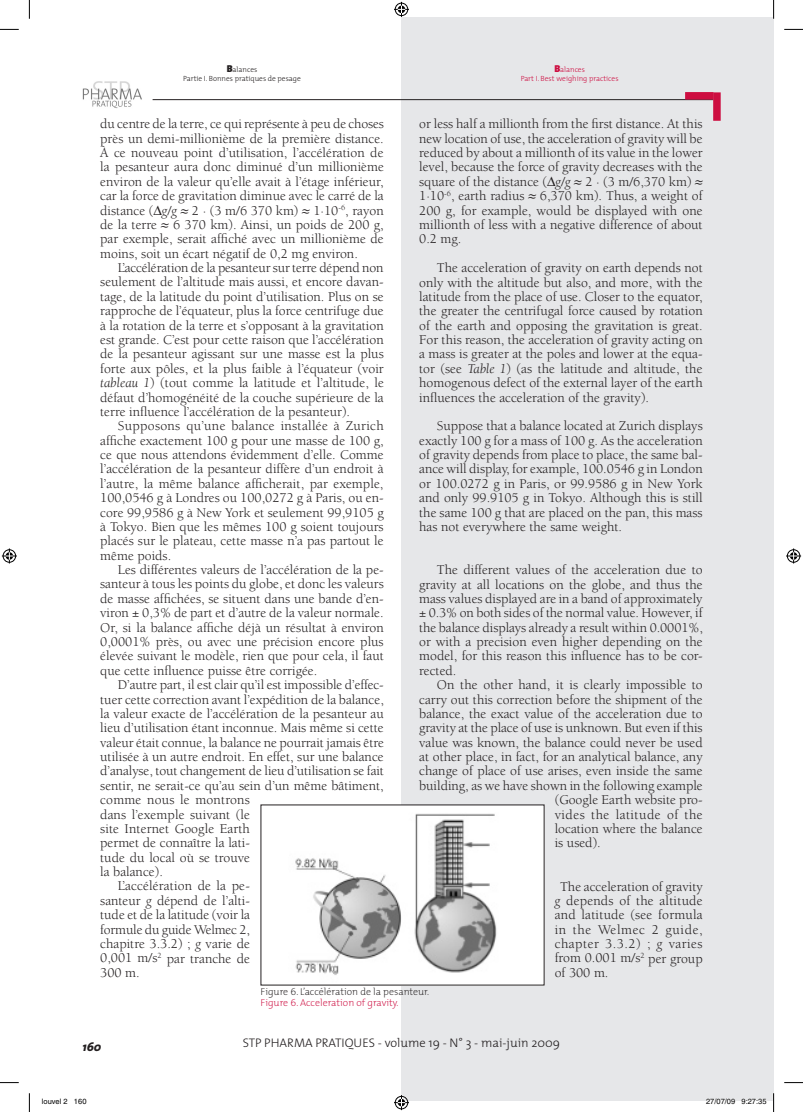
<style>
.page{position:relative;width:803px;height:1112px;background:#fff}
.page>*{position:absolute;margin:0;border:0;box-sizing:border-box;transform-origin:0 0}
.t1{font:13.75px/14.4px "Berkeley";color:#231f20;text-align:justify}
.t2{font:13.75px "Berkeley";letter-spacing:.035em;color:#231f20}
.t3{font:300 12.5px "The Mix";color:#231f20}
.t4{font:italic 800 12.5px "The Mix";color:#231f20}
.t5{font:200 10px "The Mix";color:#231f20}
.t6{font:200 10px "The Mix";color:#cd0d40}
.t7{font:300 7.5px/9px "The Mix";color:#231f20;text-align:center}
.t8{font:300 7.5px/9px "The Mix";color:#cd0d40;text-align:center}
.t9{font:7.5px "Helvetica";color:#000}
.s1{font-weight:900;font-size:10px}
.s2{font-style:italic}
.s3{font-family:"Times";font-style:italic}
</style>
<div class="page">
<div style="left:401px;top:17px;width:372px;height:1082px;background:#e6e7e9"></div>
<hr style="left:153px;top:99px;width:560px;height:1px;background:#231f20">
<div style="left:685px;top:92px;width:28px;height:8px;background:#cd0d40"></div>
<div style="left:713px;top:92px;width:8px;height:29px;background:#cd0d40"></div>
<img style="left:82px;top:81px;width:60px;height:28px">
<div style="left:261px;top:804px;width:283px;height:180px;background:#fff"></div>
<img style="left:295px;top:813px;width:202px;height:162px">
<svg style="left:0;top:29px;width:19px;height:1px"></svg>
<svg style="left:784px;top:29px;width:19px;height:1px"></svg>
<svg style="left:0;top:1082px;width:19px;height:1px"></svg>
<svg style="left:784px;top:1082px;width:19px;height:1px"></svg>
<svg style="left:29px;top:0;width:1px;height:19px"></svg>
<svg style="left:29px;top:1093px;width:1px;height:18px"></svg>
<svg style="left:773px;top:0;width:1px;height:19px"></svg>
<svg style="left:773px;top:1092px;width:1px;height:19px"></svg>
<svg style="left:394px;top:2px;width:15px;height:15px"></svg>
<svg style="left:394px;top:1095px;width:15px;height:14px"></svg>
<svg style="left:2px;top:548px;width:15px;height:15px"></svg>
<svg style="left:786px;top:548px;width:15px;height:15px"></svg>
<svg style="left:741px;top:1099px;width:26px;height:2px"></svg>
<p class="t8" style="left:521px;top:65px;width:99px"><span class="s1">B</span>alances<br>Part I. Best weighing practices</p>
<p class="t7" style="left:183px;top:65px;width:119px"><span class="s1">B</span>alances<br>Partie I. Bonnes pratiques de pesage</p>
<p class="t1" style="left:100px;top:117px;width:285px">du centre de la terre, ce qui représente à peu de choses près un demi-millionième de la première distance.<br>À ce nouveau point d’utilisation, l’accélération de la pesanteur aura donc diminué d’un millionième environ de la valeur qu’elle avait à l’étage inférieur, car la force de gravitation diminue avec le carré de la distance ( <span class="s2">g/g</span> <span class="s3">≈</span> 2 · (3 m/6 370 km) <span class="s3">≈</span> 1·10<sup>-6</sup>, rayon de la terre <span class="s3">≈</span> 6 370 km). Ainsi, un poids de 200 g, par exemple, serait affiché avec un millionième de moins, soit un écart négatif de 0,2 mg environ.</p>
<p class="t1" style="left:100px;top:261px;width:285px;text-indent:18px">L’accélération de la pesanteur sur terre dépend non seulement de l’altitude mais aussi, et encore davan&shy;tage, de la latitude du point d’utilisation. Plus on se rapproche de l’équateur, plus la force centrifuge due à la rotation de la terre et s’opposant à la gravitation est grande. C’est pour cette raison que l’accélération de la pesanteur agissant sur une masse est la plus forte aux pôles, et la plus faible à l’équateur (voir <span class="s2">tableau 1</span>) (tout comme la latitude et l’altitude, le défaut d’homogénéité de la couche supérieure de la terre influence l’accélération de la pesanteur).</p>
<p class="t1" style="left:100px;top:419px;width:285px;text-indent:18px">Supposons qu’une balance installée à Zurich affiche exactement 100 g pour une masse de 100 g, ce que nous attendons évidemment d’elle. Comme l’accélération de la pesanteur diffère d’un endroit à l’autre, la même balance afficherait, par exemple, 100,0546 g à Londres ou 100,0272 g à Paris, ou en&shy;core 99,9586 g à New York et seulement 99,9105 g à Tokyo. Bien que les mêmes 100 g soient toujours placés sur le plateau, cette masse n’a pas partout le même poids.</p>
<p class="t1" style="left:100px;top:562px;width:285px;text-indent:18px">Les différentes valeurs de l’accélération de la pe&shy;santeur à tous les points du globe, et donc les valeurs de masse affichées, se situent dans une bande d’en&shy;viron ± 0,3% de part et d’autre de la valeur normale.<br>Or, si la balance affiche déjà un résultat à environ 0,0001% près, ou avec une précision encore plus élevée suivant le modèle, rien que pour cela, il faut que cette influence puisse être corrigée.</p>
<p class="t1" style="left:118px;top:677px;width:267px">D’autre part, il est clair qu’il est impossible d’effec-</p>
<p class="t1" style="left:100px;top:692px;width:285px">tuer cette correction avant l’expédition de la balance,</p>
<p class="t1" style="left:100px;top:706px;width:285px">la valeur exacte de l’accélération de la pesanteur au</p>
<p class="t1" style="left:100px;top:720px;width:285px">lieu d’utilisation étant inconnue. Mais même si cette</p>
<p class="t1" style="left:100px;top:735px;width:285px">valeur était connue, la balance ne pourrait jamais être</p>
<p class="t1" style="left:100px;top:749px;width:285px">utilisée à un autre endroit. En effet, sur une balance</p>
<p class="t1" style="left:100px;top:764px;width:285px">d’analyse, tout changement de lieu d’utilisation se fait</p>
<p class="t1" style="left:100px;top:778px;width:285px">sentir, ne serait-ce qu’au sein d’un même bâtiment,</p>
<p class="t1" style="left:100px;top:792px;width:151px">comme nous le montrons</p>
<p class="t1" style="left:100px;top:807px;width:151px">dans l’exemple suivant (le</p>
<p class="t1" style="left:100px;top:821px;width:151px">site Internet Google Earth</p>
<p class="t1" style="left:100px;top:835px;width:151px">permet de connaître la lati-</p>
<p class="t1" style="left:100px;top:850px;width:151px">tude du local où se trouve</p>
<p class="t1" style="left:100px;top:864px;width:64px">la balance).</p>
<p class="t1" style="left:118px;top:879px;width:133px">L’accélération de la pe-</p>
<p class="t1" style="left:100px;top:893px;width:151px">santeur <span class="s2">g</span> dépend de l’alti-</p>
<p class="t1" style="left:100px;top:907px;width:151px">tude et de la latitude (voir la</p>
<p class="t1" style="left:100px;top:922px;width:151px">formule du guide Welmec 2,</p>
<p class="t1" style="left:100px;top:936px;width:151px">chapitre 3.3.2) ; <span class="s2">g</span> varie de</p>
<p class="t1" style="left:100px;top:951px;width:151px">0,001 m/s<sup>2</sup> par tranche de</p>
<p class="t1" style="left:100px;top:965px;width:41px">300 m.</p>
<p class="t1" style="left:419px;top:117px;width:285px">or less half a millionth from the first distance. At this new location of use, the acceleration of gravity will be reduced by about a millionth of its value in the lower level, because the force of gravity decreases with the square of the distance ( <span class="s2">g/g</span> <span class="s3">≈</span> 2 · (3 m/6,370 km) <span class="s3">≈ </span>1·10<sup>-6</sup>, earth radius <span class="s3">≈</span> 6,370 km). Thus, a weight of 200 g, for example, would be displayed with one millionth of less with a negative difference of about 0.2 mg.</p>
<p class="t1" style="left:419px;top:261px;width:285px;text-indent:18px">The acceleration of gravity on earth depends not only with the altitude but also, and more, with the latitude from the place of use. Closer to the equator, the greater the centrifugal force caused by rotation of the earth and opposing the gravitation is great.<br>For this reason, the acceleration of gravity acting on a mass is greater at the poles and lower at the equa&shy;tor (see <span class="s2">Table 1</span>) (as the latitude and altitude, the homogenous defect of the external layer of the earth influences the acceleration of the gravity).</p>
<p class="t1" style="left:419px;top:419px;width:285px;text-indent:18px">Suppose that a balance located at Zurich displays exactly 100 g for a mass of 100 g. As the acceleration of gravity depends from place to place, the same bal&shy;ance will display, for example, 100.0546 g in London or 100.0272 g in Paris, or 99.9586 g in New York and only 99.9105 g in Tokyo. Although this is still the same 100 g that are placed on the pan, this mass has not everywhere the same weight.</p>
<p class="t1" style="left:419px;top:562px;width:285px;text-indent:18px">The different values of the acceleration due to gravity at all locations on the globe, and thus the mass values displayed are in a band of approximately ± 0.3% on both sides of the normal value. However, if the balance displays already a result within 0.0001%, or with a precision even higher depending on the model, for this reason this influence has to be cor&shy;rected.</p>
<p class="t1" style="left:437px;top:677px;width:267px">On the other hand, it is clearly impossible to</p>
<p class="t1" style="left:419px;top:692px;width:285px">carry out this correction before the shipment of the</p>
<p class="t1" style="left:419px;top:706px;width:285px">balance, the exact value of the acceleration due to</p>
<p class="t1" style="left:419px;top:721px;width:285px">gravity at the place of use is unknown. But even if this</p>
<p class="t1" style="left:419px;top:735px;width:285px">value was known, the balance could never be used</p>
<p class="t1" style="left:419px;top:749px;width:285px">at other place, in fact, for an analytical balance, any</p>
<p class="t1" style="left:419px;top:764px;width:285px">change of place of use arises, even inside the same</p>
<p class="t1" style="left:419px;top:778px;width:285px">building, as we have shown in the following example</p>
<p class="t1" style="left:555px;top:792px;width:149px">(Google Earth website pro-</p>
<p class="t2" style="left:555px;top:806px;width:149px">vides the latitude of the</p>
<p class="t1" style="left:555px;top:821px;width:149px">location where the balance</p>
<p class="t1" style="left:555px;top:835px;width:48px">is used).</p>
<p class="t1" style="left:555px;top:879px;width:150px;text-indent:5px">The acceleration of gravity <span class="s2">g</span> depends of the altitude and latitude (see formula in the Welmec 2 guide, chapter 3.3.2) ; <span class="s2">g</span> varies from 0.001 m/s<sup>2</sup> per group of 300 m.</p>
<p class="t5" style="left:261px;top:983px;width:170px">Figure 6. L’accélération de la pesanteur.</p>
<p class="t6" style="left:261px;top:994px;width:139px">Figure 6. Acceleration of gravity.</p>
<p class="t4" style="left:83px;top:1036px;width:20px">160</p>
<p class="t3" style="left:243px;top:1032px;width:319px">STP PHARMA PRATIQUES - volume 19 - N° 3 - mai-juin 2009</p>
<p class="t9" style="left:42px;top:1097px;width:46px">louvel 2 160</p>
<p class="t9" style="left:706px;top:1097px;width:62px">27/07/09 9:27:35</p>
</div>
